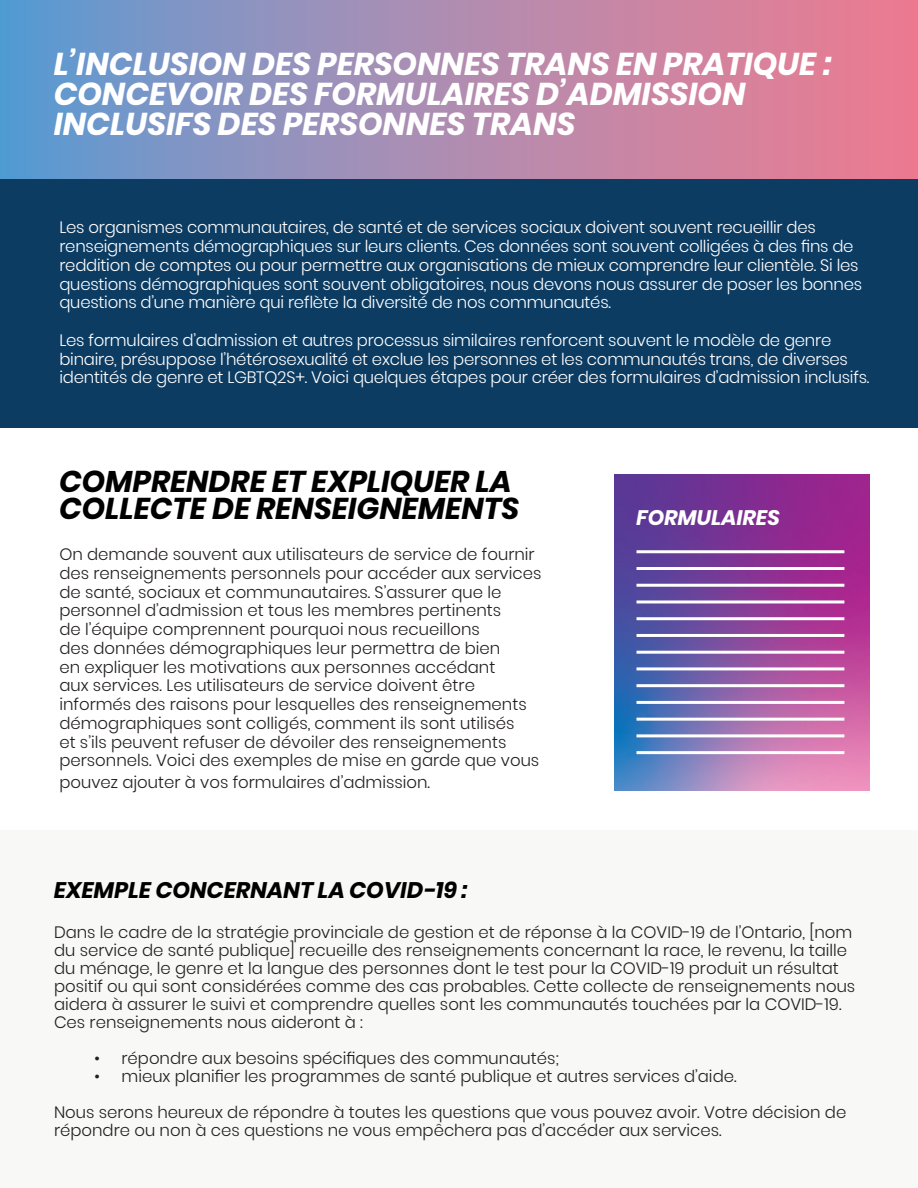
<style>
.page{position:relative;width:918px;height:1188px;background:#fff}
.page>*{position:absolute;margin:0;border:0;box-sizing:border-box;transform-origin:0 0}
.t1{font:italic 700 31.5px/30px "Poppins";color:#fff}
.t2{font:italic 700 30px/27px "Poppins";color:#000}
.t3{font:italic 700 22.5px "Poppins";color:#000}
.t4{font:italic 700 21px "Poppins";color:#fff}
.t5{font:300 16.5px/18.8px "Poppins";color:#231f20}
.t6{font:300 16.5px/18.8px "Poppins";letter-spacing:-.015em;color:#fff}
</style>
<div class="page">
<svg style="left:0;top:0;width:918px;height:179px;background:#aa8bb0"></svg>
<div style="left:0;top:179px;width:918px;height:249px;background:#0d3c63"></div>
<img style="left:615px;top:475px;width:254px;height:316px">
<hr style="left:637px;top:550px;width:207px;height:3px;background:#fff">
<hr style="left:637px;top:567px;width:207px;height:3px;background:#fff">
<hr style="left:637px;top:584px;width:207px;height:3px;background:#fff">
<hr style="left:637px;top:600px;width:207px;height:3px;background:#fff">
<hr style="left:637px;top:617px;width:207px;height:3px;background:#fff">
<hr style="left:637px;top:634px;width:207px;height:3px;background:#fff">
<hr style="left:637px;top:651px;width:207px;height:3px;background:#fff">
<hr style="left:637px;top:667px;width:207px;height:3px;background:#fff">
<hr style="left:637px;top:684px;width:207px;height:3px;background:#fff">
<hr style="left:637px;top:701px;width:207px;height:3px;background:#fff">
<hr style="left:637px;top:718px;width:207px;height:3px;background:#fff">
<hr style="left:637px;top:734px;width:207px;height:3px;background:#fff">
<hr style="left:637px;top:751px;width:207px;height:3px;background:#fff">
<div style="left:0;top:830px;width:918px;height:358px;background:#f8f8f7"></div>
<p class="t1" style="left:54px;top:49px;width:779px">L’INCLUSION DES PERSONNES TRANS EN PRATIQUE :<br>CONCEVOIR DES FORMULAIRES D’ADMISSION<br>INCLUSIFS DES PERSONNES TRANS</p>
<p class="t6" style="left:59px;top:218px;width:804px">Les organismes communautaires, de santé et de services sociaux doivent souvent recueillir des renseignements démographiques sur leurs clients. Ces données sont souvent colligées à des fins de reddition de comptes ou pour permettre aux organisations de mieux comprendre leur clientèle. Si les questions démographiques sont souvent obligatoires, nous devons nous assurer de poser les bonnes questions d’une manière qui reflète la diversité de nos communautés.</p>
<p class="t6" style="left:59px;top:331px;width:811px">Les formulaires d’admission et autres processus similaires renforcent souvent le modèle de genre binaire, présuppose l’hétérosexualité et exclue les personnes et les communautés trans, de diverses identités de genre et LGBTQ2S+. Voici quelques étapes pour créer des formulaires d’admission inclusifs.</p>
<p class="t2" style="left:59px;top:468px;width:462px">COMPRENDRE ET EXPLIQUER LA<br>COLLECTE DE RENSEIGNEMENTS</p>
<p class="t5" style="left:59px;top:545px;width:483px">On demande souvent aux utilisateurs de service de fournir des renseignements personnels pour accéder aux services de santé, sociaux et communautaires. S’assurer que le personnel d’admission et tous les membres pertinents<br>de l’équipe comprennent pourquoi nous recueillons<br>des données démographiques leur permettra de bien<br>en expliquer les motivations aux personnes accédant<br>aux services. Les utilisateurs de service doivent être informés des raisons pour lesquelles des renseignements démographiques sont colligés, comment ils sont utilisés<br>et s’ils peuvent refuser de dévoiler des renseignements personnels. Voici des exemples de mise en garde que vous</p>
<p class="t5" style="left:59px;top:773px;width:372px">pouvez ajouter à vos formulaires d’admission.</p>
<p class="t4" style="left:637px;top:506px;width:145px">FORMULAIRES</p>
<p class="t3" style="left:54px;top:877px;width:415px">EXEMPLE CONCERNANT LA COVID-19 :</p>
<p class="t5" style="left:54px;top:924px;width:803px;line-height:18px">Dans le cadre de la stratégie provinciale de gestion et de réponse à la COVID-19 de l’Ontario, [nom du service de santé publique] recueille des renseignements concernant la race, le revenu, la taille du ménage, le genre et la langue des personnes dont le test pour la COVID-19 produit un résultat positif ou qui sont considérées comme des cas probables. Cette collecte de renseignements nous aidera à assurer le suivi et comprendre quelles sont les communautés touchées par la COVID-19.<br>Ces renseignements nous aideront à :</p>
<p class="t5" style="left:94px;top:1049px;width:466px">• répondre aux besoins spécifiques des communautés;</p>
<p class="t5" style="left:94px;top:1067px;width:644px">• mieux planifier les programmes de santé publique et autres services d’aide.</p>
<p class="t5" style="left:54px;top:1104px;width:794px;line-height:18px">Nous serons heureux de répondre à toutes les questions que vous pouvez avoir. Votre décision de répondre ou non à ces questions ne vous empêchera pas d’accéder aux services.</p>
</div>
